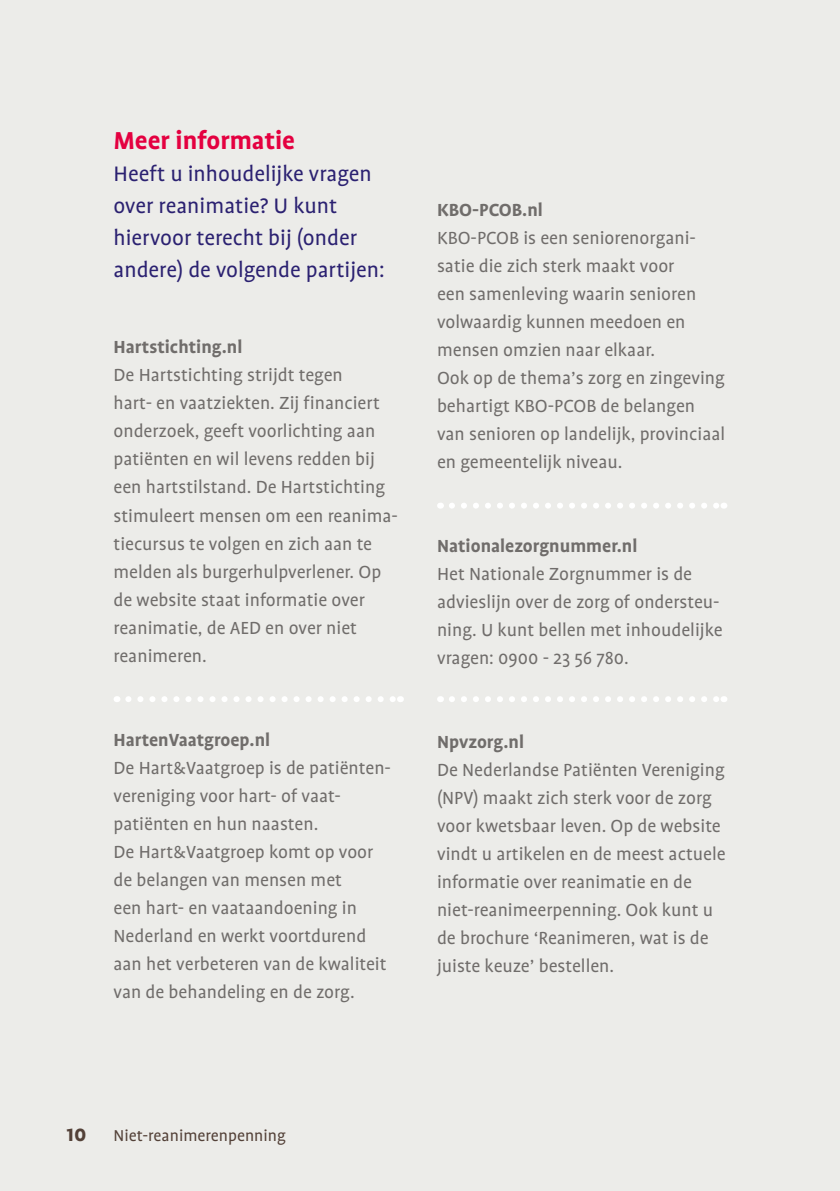
<style>
.page{position:relative;width:840px;height:1191px;background:#fff}
.page>*{position:absolute;margin:0;border:0;box-sizing:border-box;transform-origin:0 0}
.t1{font:700 28px "Profile OT";color:#e40040}
.t2{font:24px/32px "Profile OT";color:#2b2171}
.t3{font:20px/28px "Profile OT";color:#706d6b}
.t4{font:700 20px "Profile OT";color:#706d6b}
.t5{font:18px "Profile OT";color:#534138}
.s1{font-weight:700;font-size:24px}
</style>
<div class="page">
<div style="left:0;top:0;width:839px;height:1191px;background:#ecece9"></div>
<svg style="left:451px;top:503px;width:266px;height:5px"></svg>
<svg style="left:451px;top:696px;width:266px;height:6px"></svg>
<svg style="left:128px;top:696px;width:266px;height:6px"></svg>
<p class="t1" style="left:113px;top:125px;width:183px">Meer informatie</p>
<p class="t2" style="left:113px;top:158px;width:272px">Heeft u inhoudelijke vragen over reanimatie? U kunt hiervoor terecht bij (onder andere) de volgende partijen:</p>
<p class="t4" style="left:113px;top:336px;width:130px">Hartstichting.nl</p>
<p class="t3" style="left:113px;top:362px;width:286px">De Hartstichting strijdt tegen<br>hart- en vaatziekten. Zij financiert onderzoek, geeft voorlichting aan patiënten en wil levens redden bij een hartstilstand. De Hartstichting stimuleert mensen om een reanima&shy;tiecursus te volgen en zich aan te melden als burgerhulpverlener. Op de website staat informatie over reanimatie, de AED en over niet reanimeren.</p>
<p class="t4" style="left:113px;top:728px;width:158px">HartenVaatgroep.nl</p>
<p class="t3" style="left:113px;top:754px;width:279px">De Hart&amp;Vaatgroep is de patiënten&shy;vereniging voor hart- of vaat&shy;patiënten en hun naasten.<br>De Hart&amp;Vaatgroep komt op voor de belangen van mensen met<br>een hart- en vaataandoening in<br>Nederland en werkt voortdurend aan het verbeteren van de kwaliteit van de behandeling en de zorg.</p>
<p class="t4" style="left:437px;top:198px;width:107px">KBO-PCOB.nl</p>
<p class="t3" style="left:437px;top:224px;width:289px">KBO-PCOB is een seniorenorgani&shy;satie die zich sterk maakt voor<br>een samenleving waarin senioren volwaardig kunnen meedoen en mensen omzien naar elkaar.<br>Ook op de thema’s zorg en zingeving behartigt KBO-PCOB de belangen van senioren op landelijk, provinciaal en gemeentelijk niveau.</p>
<p class="t4" style="left:437px;top:534px;width:202px">Nationalezorgnummer.nl</p>
<p class="t3" style="left:437px;top:560px;width:287px">Het Nationale Zorgnummer is de advieslijn over de zorg of ondersteu&shy;ning. U kunt bellen met inhoudelijke vragen: 0900 - 23 56 780.</p>
<p class="t4" style="left:437px;top:730px;width:88px">Npvzorg.nl</p>
<p class="t3" style="left:437px;top:756px;width:290px">De Nederlandse Patiënten Vereniging (NPV) maakt zich sterk voor de zorg voor kwetsbaar leven. Op de website vindt u artikelen en de meest actuele informatie over reanimatie en de niet-reanimeerpenning. Ook kunt u de brochure ‘Reanimeren, wat is de juiste keuze’ bestellen.</p>
<p class="t5" style="left:66px;top:1125px;width:221px"><span class="s1">10</span> Niet-reanimerenpenning</p>
</div>
